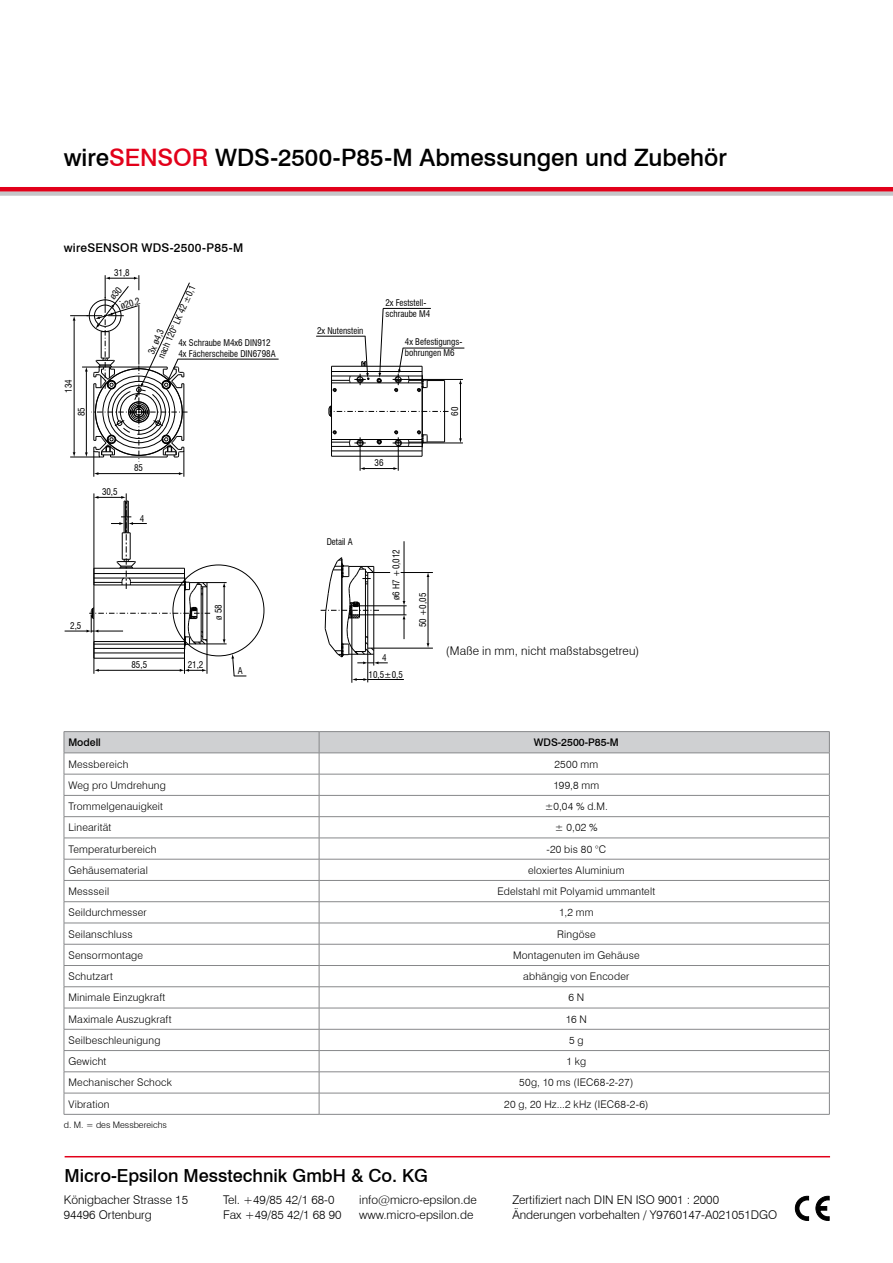
<style>
.page{position:relative;width:893px;height:1263px;background:#fff}
.page>*{position:absolute;margin:0;border:0;box-sizing:border-box;transform-origin:0 0}
.t1{font:500 24px "Swiss 721 BT";color:#000}
.t2{font:500 18px "Swiss 721 BT";color:#000}
.t3{font:300 12px/15px "Swiss 721 BT";color:#000}
.t4{font:500 12px "Swiss 721 BT";letter-spacing:.015em;color:#000}
.t5{font:300 10.5px "Swiss 721 BT";letter-spacing:.02em;color:#000}
.t6{font:500 10.5px "Swiss 721 BT";color:#000}
.t7{font:condensed 9.15px "Swiss 721 BT";color:#000}
.t8{font:condensed 9px/10.8px "Swiss 721 BT";color:#000}
.t9{font:300 9px "Swiss 721 BT";color:#000}
.s1{color:#e2001a}
</style>
<div class="page">
<div style="left:0;top:191px;width:893px;height:5px;background:#c5c6c8"></div>
<hr style="left:0;top:187px;width:893px;height:4px;background:#e2001a">
<hr style="left:65px;top:1156px;width:765px;height:1px;background:#e2001a">
<svg style="left:816px;top:1196px;width:13px;height:24px"></svg>
<svg style="left:795px;top:1196px;width:14px;height:24px"></svg>
<svg style="left:65px;top:493px;width:181px;height:184px"></svg>
<hr style="left:374px;top:648px;width:59px;height:1px;background:#000">
<hr style="left:359px;top:615px;width:47px;height:1px;background:#000">
<hr style="left:359px;top:605px;width:48px;height:1px;background:#000">
<hr style="left:352px;top:610px;width:1px;height:73px;background:#000">
<hr style="left:367px;top:648px;width:1px;height:34px;background:#000">
<hr style="left:401px;top:572px;width:32px;height:1px;background:#000">
<hr style="left:428px;top:576px;width:1px;height:68px;background:#000">
<hr style="left:404px;top:541px;width:1px;height:61px;background:#000">
<svg style="left:321px;top:557px;width:69px;height:108px"></svg>
<svg style="left:352px;top:678px;width:16px;height:3px"></svg>
<hr style="left:368px;top:679px;width:36px;height:1px;background:#000">
<svg style="left:403px;top:601px;width:2px;height:38px"></svg>
<hr style="left:404px;top:443px;width:59px;height:1px;background:#000">
<hr style="left:404px;top:379px;width:59px;height:1px;background:#000">
<hr style="left:331px;top:366px;width:1px;height:90px;background:#000">
<hr style="left:331px;top:456px;width:91px;height:1px;background:#000">
<hr style="left:331px;top:451px;width:91px;height:1px;background:#000">
<hr style="left:331px;top:446px;width:91px;height:1px;background:#000">
<hr style="left:331px;top:439px;width:91px;height:1px;background:#000">
<hr style="left:331px;top:383px;width:91px;height:1px;background:#000">
<hr style="left:331px;top:376px;width:91px;height:1px;background:#000">
<hr style="left:422px;top:386px;width:1px;height:50px;background:#000">
<hr style="left:331px;top:371px;width:91px;height:1px;background:#000">
<hr style="left:331px;top:366px;width:91px;height:1px;background:#000">
<hr style="left:444px;top:380px;width:1px;height:62px;background:#000">
<svg style="left:377px;top:440px;width:5px;height:5px"></svg>
<svg style="left:328px;top:406px;width:120px;height:11px"></svg>
<hr style="left:460px;top:383px;width:1px;height:56px;background:#000">
<svg style="left:459px;top:438px;width:3px;height:5px"></svg>
<svg style="left:377px;top:308px;width:7px;height:75px"></svg>
<hr style="left:383px;top:308px;width:48px;height:1px;background:#000">
<hr style="left:403px;top:348px;width:61px;height:1px;background:#000">
<svg style="left:393px;top:348px;width:52px;height:44px"></svg>
<hr style="left:316px;top:336px;width:49px;height:1px;background:#000">
<svg style="left:331px;top:336px;width:38px;height:56px"></svg>
<hr style="left:364px;top:468px;width:30px;height:1px;background:#000">
<svg style="left:331px;top:430px;width:35px;height:41px"></svg>
<svg style="left:393px;top:430px;width:52px;height:41px"></svg>
<hr style="left:178px;top:359px;width:100px;height:1px;background:#000">
<hr style="left:64px;top:1114px;width:255px;height:1px;background:#87888a">
<hr style="left:319px;top:1114px;width:511px;height:1px;background:#87888a">
<hr style="left:64px;top:731px;width:255px;height:1px;background:#87888a">
<hr style="left:319px;top:731px;width:511px;height:1px;background:#87888a">
<svg style="left:64px;top:732px;width:766px;height:382px"></svg>
<svg style="left:70px;top:275px;width:120px;height:202px"></svg>
<h1 class="t1" style="left:64px;top:143px;width:665px">wire<span class="s1">SENSOR</span> WDS-2500-P85-M Abmessungen und Zubehör</h1>
<p class="t4" style="left:64px;top:240px;width:181px">wireSENSOR WDS-2500-P85-M</p>
<p class="t8" style="left:63px;top:393px;width:15px;rotate:-90deg">134</p>
<p class="t8" style="left:76px;top:416px;width:10px;rotate:-90deg">85</p>
<p class="t8" style="left:114px;top:267px;width:17px">31,8</p>
<p class="t8" style="left:146px;top:351px;width:80px;rotate:-66deg">3x ø4,3<br>nach 120° LK 42 ±0,1</p>
<p class="t8" style="left:119px;top:301px;width:22px;rotate:-17deg">ø20,2</p>
<p class="t8" style="left:178px;top:337px;width:99px">4x Schraube M4x6 DIN912<br>4x Fächerscheibe DIN6798A</p>
<p class="t8" style="left:102px;top:486px;width:17px">30,5</p>
<p class="t8" style="left:134px;top:463px;width:10px">85</p>
<p class="t8" style="left:140px;top:514px;width:6px">4</p>
<p class="t8" style="left:70px;top:620px;width:13px">2,5</p>
<p class="t8" style="left:213px;top:620px;width:17px;rotate:-90deg">ø 58</p>
<p class="t8" style="left:131px;top:659px;width:17px">85,5</p>
<p class="t8" style="left:188px;top:659px;width:17px">21,2</p>
<p class="t7" style="left:238px;top:666px;width:6px">A</p>
<p class="t8" style="left:317px;top:325px;width:48px">2x Nutenstein</p>
<p class="t8" style="left:385px;top:297px;width:46px">2x Feststell&shy;schraube M4</p>
<p class="t8" style="left:405px;top:337px;width:59px">4x Befestigungs&shy;bohrungen M6</p>
<p class="t8" style="left:374px;top:458px;width:10px">36</p>
<p class="t8" style="left:450px;top:416px;width:10px;rotate:-90deg">60</p>
<p class="t8" style="left:327px;top:536px;width:28px">Detail A</p>
<p class="t8" style="left:391px;top:600px;width:52px;rotate:-90deg">ø6 H7 +0,012</p>
<p class="t8" style="left:417px;top:627px;width:36px;rotate:-90deg">50 +0,05</p>
<p class="t8" style="left:369px;top:649px;width:36px;line-height:17px;text-align:center">4<br>10,5±0,5</p>
<p class="t3" style="left:446px;top:643px;width:195px">(Maße in mm, nicht maßstabsgetreu)</p>
<p class="t6" style="left:68px;top:736px;width:34px">Modell</p>
<p class="t6" style="left:534px;top:736px;width:86px">WDS-2500-P85-M</p>
<p class="t5" style="left:68px;top:757px;width:62px">Messbereich</p>
<p class="t5" style="left:554px;top:757px;width:45px">2500 mm</p>
<p class="t5" style="left:68px;top:779px;width:99px">Weg pro Umdrehung</p>
<p class="t5" style="left:553px;top:779px;width:47px">199,8 mm</p>
<p class="t5" style="left:68px;top:800px;width:96px">Trommelgenauigkeit</p>
<p class="t5" style="left:545px;top:800px;width:65px">±0,04 % d.M.</p>
<p class="t5" style="left:68px;top:821px;width:44px">Linearität</p>
<p class="t5" style="left:555px;top:821px;width:44px">± 0,02 %</p>
<p class="t5" style="left:68px;top:842px;width:90px">Temperaturbereich</p>
<p class="t5" style="left:546px;top:842px;width:61px">-20 bis 80 °C</p>
<p class="t5" style="left:68px;top:864px;width:81px">Gehäusematerial</p>
<p class="t5" style="left:528px;top:864px;width:98px">eloxiertes Aluminium</p>
<p class="t5" style="left:68px;top:885px;width:42px">Messseil</p>
<p class="t5" style="left:497px;top:885px;width:159px">Edelstahl mit Polyamid ummantelt</p>
<p class="t5" style="left:68px;top:906px;width:80px">Seildurchmesser</p>
<p class="t5" style="left:559px;top:906px;width:36px">1,2 mm</p>
<p class="t5" style="left:68px;top:927px;width:66px">Seilanschluss</p>
<p class="t5" style="left:557px;top:927px;width:40px">Ringöse</p>
<p class="t5" style="left:68px;top:949px;width:76px">Sensormontage</p>
<p class="t5" style="left:513px;top:949px;width:128px">Montagenuten im Gehäuse</p>
<p class="t5" style="left:68px;top:970px;width:46px">Schutzart</p>
<p class="t5" style="left:523px;top:970px;width:108px">abhängig von Encoder</p>
<p class="t5" style="left:68px;top:991px;width:99px">Minimale Einzugkraft</p>
<p class="t5" style="left:568px;top:991px;width:17px">6 N</p>
<p class="t5" style="left:68px;top:1012px;width:105px">Maximale Auszugkraft</p>
<p class="t5" style="left:566px;top:1012px;width:23px">16 N</p>
<p class="t5" style="left:68px;top:1034px;width:94px">Seilbeschleunigung</p>
<p class="t5" style="left:569px;top:1034px;width:16px">5 g</p>
<p class="t5" style="left:68px;top:1055px;width:40px">Gewicht</p>
<p class="t5" style="left:567px;top:1055px;width:21px">1 kg</p>
<p class="t5" style="left:68px;top:1076px;width:105px">Mechanischer Schock</p>
<p class="t5" style="left:519px;top:1076px;width:116px">50g, 10 ms (IEC68-2-27)</p>
<p class="t5" style="left:68px;top:1097px;width:43px">Vibration</p>
<p class="t5" style="left:504px;top:1097px;width:146px">20 g, 20 Hz...2 kHz (IEC68-2-6)</p>
<p class="t9" style="left:64px;top:1120px;width:105px">d. M. = des Messbereichs</p>
<h2 class="t2" style="left:65px;top:1165px;width:365px">Micro-Epsilon Messtechnik GmbH &amp; Co. KG</h2>
<p class="t3" style="left:64px;top:1192px;width:126px">Königbacher Strasse 15<br>94496 Ortenburg</p>
<p class="t3" style="left:223px;top:1192px;width:120px">Tel. +49/85 42/1 68-0<br>Fax +49/85 42/1 68 90</p>
<p class="t3" style="left:359px;top:1192px;width:119px">info@micro-epsilon.de www.micro-epsilon.de</p>
<p class="t3" style="left:512px;top:1192px;width:266px">Zertifiziert nach DIN EN ISO 9001 : 2000<br>Änderungen vorbehalten / Y9760147-A021051DGO</p>
</div>
